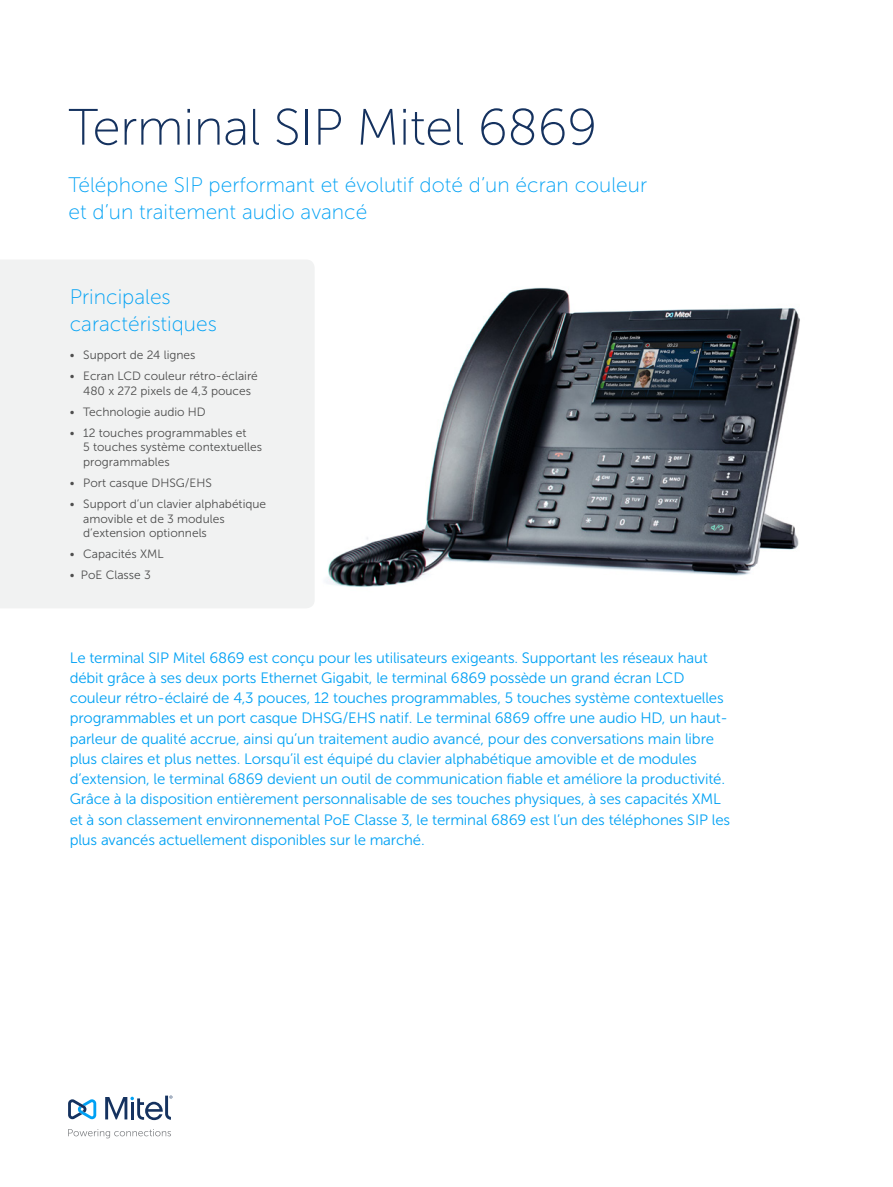
<style>
.page{position:relative;width:893px;height:1187px;background:#fff}
.page>*{position:absolute;margin:0;border:0;box-sizing:border-box;transform-origin:0 0}
.t1{font:51px "Museo Sans 100";letter-spacing:-.01em;color:#15325f}
.t2{font:21px/27px "Museo Sans 100";color:#00a1f4}
.t3{font:15px/20.2px "Museo Sans 300";letter-spacing:-.01em;color:#00a1f4}
.t4{font:12px/14.4px "Museo Sans 300";color:#4d4d4d}
</style>
<div class="page">
<img style="left:325px;top:287px;width:475px;height:300px">
<div style="left:0;top:260px;width:314px;height:348px;background:#f1f2f2"></div>
<svg style="left:68px;top:1129px;width:103px;height:9px"></svg>
<svg style="left:68px;top:1099px;width:28px;height:20px"></svg>
<svg style="left:105px;top:1095px;width:68px;height:25px"></svg>
<h1 class="t1" style="left:68px;top:100px;width:530px">Terminal SIP Mitel 6869</h1>
<h2 class="t2" style="left:68px;top:171px;width:580px">Téléphone SIP performant et évolutif doté d’un écran couleur et d’un traitement audio avancé</h2>
<h2 class="t2" style="left:70px;top:284px;width:149px">Principales caractéristiques</h2>
<p class="t4" style="left:70px;top:348px;width:127px">• Support de 24 lignes</p>
<p class="t4" style="left:70px;top:369px;width:190px;text-align:center">• Ecran LCD couleur rétro-éclairé<br>480 x 272 pixels de 4,3 pouces</p>
<p class="t4" style="left:70px;top:404px;width:138px">• Technologie audio HD</p>
<p class="t4" style="left:83px;top:426px;width:180px;text-indent:-14px">• 12 touches programmables et<br>5 touches système contextuelles programmables</p>
<p class="t4" style="left:70px;top:476px;width:144px">• Port casque DHSG/EHS</p>
<p class="t4" style="left:83px;top:497px;width:184px;text-indent:-14px">• Support d’un clavier alphabétique amovible et de 3 modules d’extension optionnels</p>
<p class="t4" style="left:70px;top:547px;width:95px">• Capacités XML</p>
<p class="t4" style="left:70px;top:568px;width:83px">• PoE Classe 3</p>
<p class="t3" style="left:70px;top:647px;width:662px">Le terminal SIP Mitel 6869 est conçu pour les utilisateurs exigeants. Supportant les réseaux haut débit grâce à ses deux ports Ethernet Gigabit, le terminal 6869 possède un grand écran LCD couleur rétro-éclairé de 4,3 pouces, 12 touches programmables, 5 touches système contextuelles programmables et un port casque DHSG/EHS natif. Le terminal 6869 offre une audio HD, un haut&shy;parleur de qualité accrue, ainsi qu’un traitement audio avancé, pour des conversations main libre plus claires et plus nettes. Lorsqu’il est équipé du clavier alphabétique amovible et de modules d’extension, le terminal 6869 devient un outil de communication fiable et améliore la productivité.<br>Grâce à la disposition entièrement personnalisable de ses touches physiques, à ses capacités XML et à son classement environnemental PoE Classe 3, le terminal 6869 est l’un des téléphones SIP les plus avancés actuellement disponibles sur le marché.</p>
</div>
